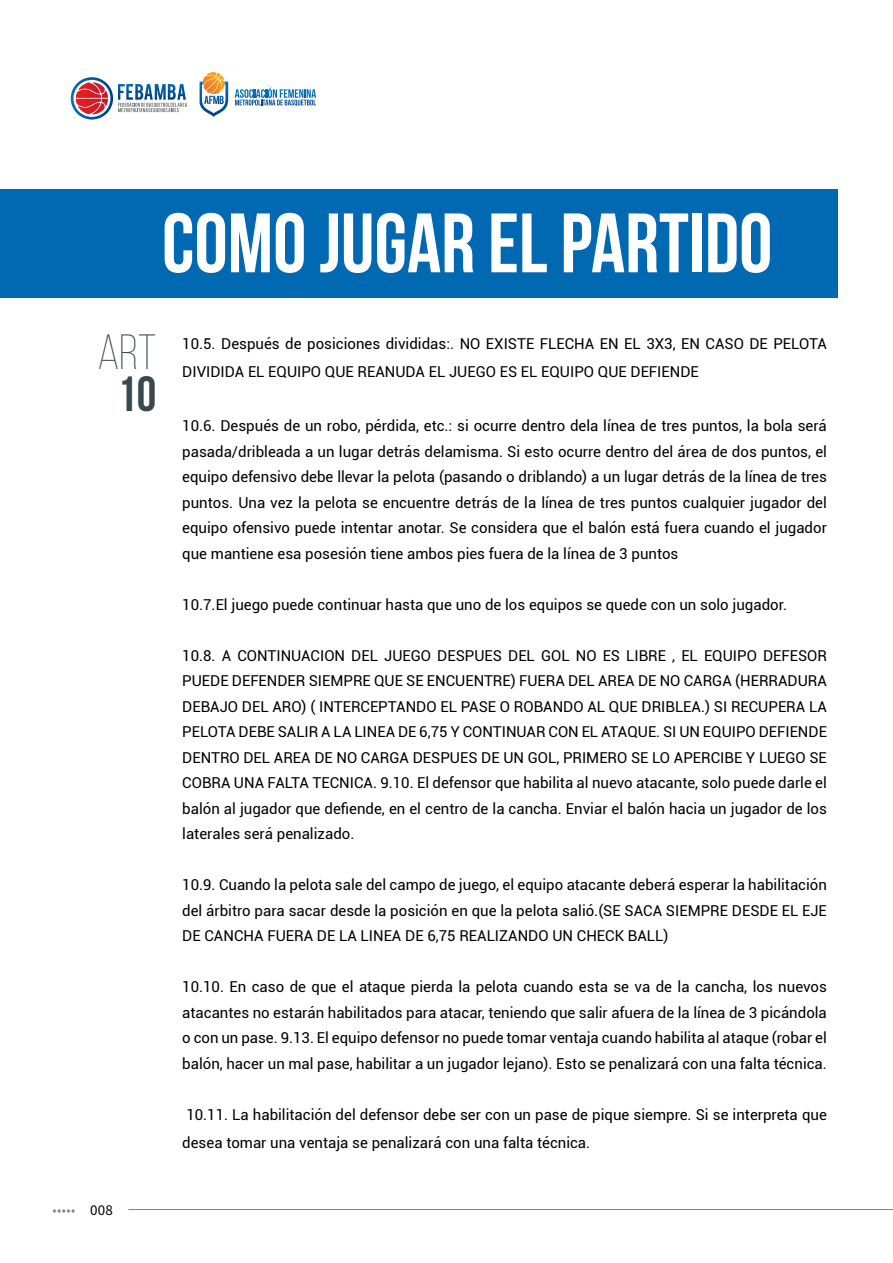
<style>
.page{position:relative;width:893px;height:1263px;background:#fff}
.page>*{position:absolute;margin:0;border:0;box-sizing:border-box;transform-origin:0 0}
.t1{font:84px "Bebas Neue";color:#fff}
.t2{font:300 49.35px "Bebas Neue";color:#39474f}
.t3{font:700 49.35px "Bebas Neue";color:#39474f}
.t4{font:15px/25.5px "Roboto";color:#000;text-align:justify}
.t5{font:300 15px "Source Sans Pro";color:#808285}
.s1{font-weight:400;color:#000}
</style>
<div class="page">
<hr style="left:128px;top:1209px;width:765px;height:1px;background:#808285">
<div style="left:0;top:189px;width:837px;height:108px;background:#0069b1"></div>
<svg style="left:71px;top:77px;width:116px;height:43px"></svg>
<svg style="left:200px;top:72px;width:28px;height:45px"></svg>
<svg style="left:235px;top:88px;width:81px;height:18px"></svg>
<h1 class="t1" style="left:162px;top:197px;width:612px">COMO JUGAR EL PARTIDO</h1>
<h2 class="t2" style="left:97px;top:326px;width:60px">Art</h2>
<h2 class="t3" style="left:117px;top:367px;width:41px">10</h2>
<p class="t5" style="left:53px;top:1200px;width:57px">••••• <span class="s1">008</span></p>
<p class="t4" style="left:182px;top:329px;width:646px;line-height:28.5px">10.5. Después de posiciones divididas:. NO EXISTE FLECHA EN EL 3X3, EN CASO DE PELOTA<br>DIVIDIDA EL EQUIPO QUE REANUDA EL JUEGO ES EL EQUIPO QUE DEFIENDE</p>
<p class="t4" style="left:182px;top:413px;width:646px">10.6. Después de un robo, pérdida, etc.: si ocurre dentro dela línea de tres puntos, la bola será pasada/dribleada a un lugar detrás delamisma. Si esto ocurre dentro del área de dos puntos, el equipo defensivo debe llevar la pelota (pasando o driblando) a un lugar detrás de la línea de tres puntos. Una vez la pelota se encuentre detrás de la línea de tres puntos cualquier jugador del equipo ofensivo puede intentar anotar. Se considera que el balón está fuera cuando el jugador que mantiene esa posesión tiene ambos pies fuera de la línea de 3 puntos</p>
<p class="t4" style="left:182px;top:592px;width:606px">10.7.El juego puede continuar hasta que uno de los equipos se quede con un solo jugador.</p>
<p class="t4" style="left:182px;top:643px;width:646px">10.8. A CONTINUACION DEL JUEGO DESPUES DEL GOL NO ES LIBRE , EL EQUIPO DEFESOR PUEDE DEFENDER SIEMPRE QUE SE ENCUENTRE) FUERA DEL AREA DE NO CARGA (HERRADURA DEBAJO DEL ARO) ( INTERCEPTANDO EL PASE O ROBANDO AL QUE DRIBLEA.) SI RECUPERA LA PELOTA DEBE SALIR A LA LINEA DE 6,75 Y CONTINUAR CON EL ATAQUE. SI UN EQUIPO DEFIENDE DENTRO DEL AREA DE NO CARGA DESPUES DE UN GOL, PRIMERO SE LO APERCIBE Y LUEGO SE COBRA UNA FALTA TECNICA. 9.10. El defensor que habilita al nuevo atacante, solo puede darle el balón al jugador que defiende, en el centro de la cancha. Enviar el balón hacia un jugador de los laterales será penalizado.</p>
<p class="t4" style="left:182px;top:872px;width:646px">10.9. Cuando la pelota sale del campo de juego, el equipo atacante deberá esperar la habilitación del árbitro para sacar desde la posición en que la pelota salió.(SE SACA SIEMPRE DESDE EL EJE DE CANCHA FUERA DE LA LINEA DE 6,75 REALIZANDO UN CHECK BALL)</p>
<p class="t4" style="left:182px;top:974px;width:646px">10.10. En caso de que el ataque pierda la pelota cuando esta se va de la cancha, los nuevos atacantes no estarán habilitados para atacar, teniendo que salir afuera de la línea de 3 picándola o con un pase. 9.13. El equipo defensor no puede tomar ventaja cuando habilita al ataque (robar el balón, hacer un mal pase, habilitar a un jugador lejano). Esto se penalizará con una falta técnica.</p>
<p class="t4" style="left:182px;top:1100px;width:646px;line-height:28.5px">10.11. La habilitación del defensor debe ser con un pase de pique siempre. Si se interpreta que desea tomar una ventaja se penalizará con una falta técnica.</p>
</div>
